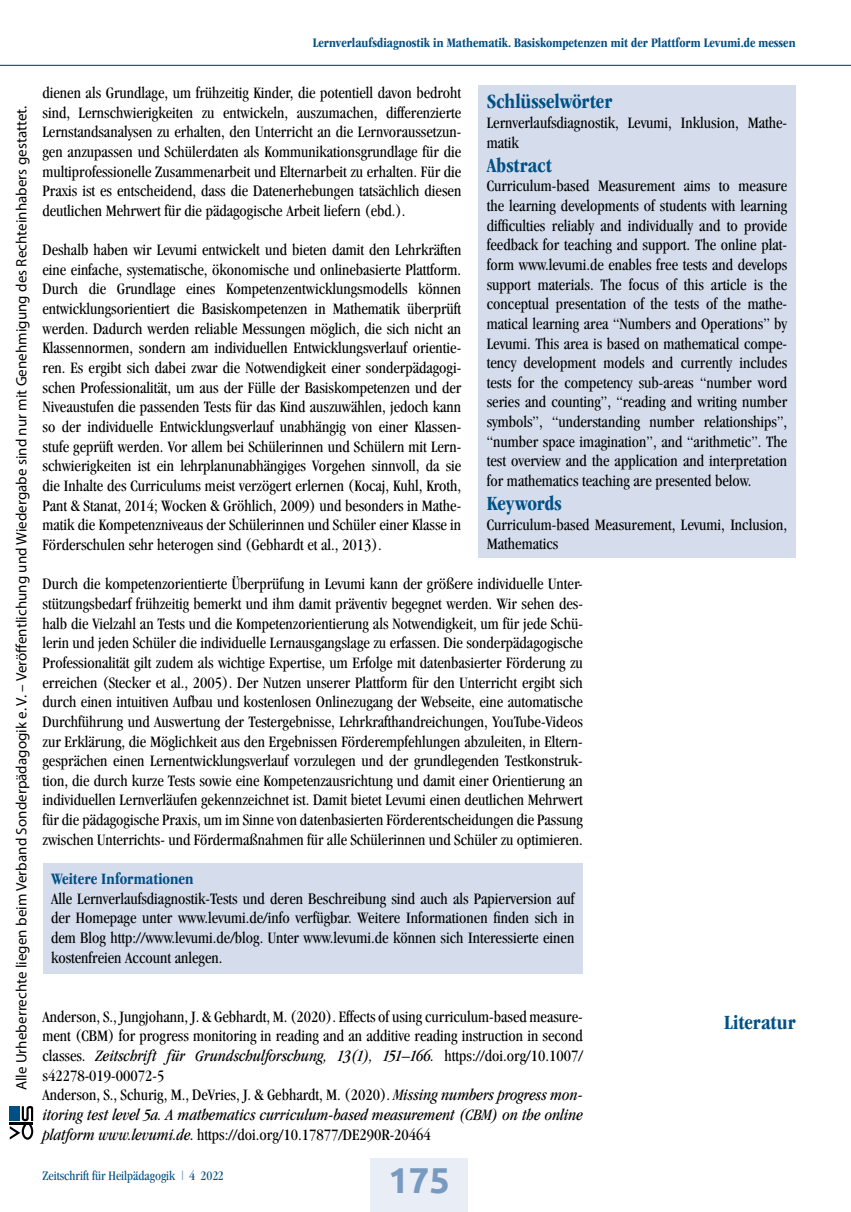
<style>
.page{position:relative;width:851px;height:1212px;background:#fff}
.page>*{position:absolute;margin:0;border:0;box-sizing:border-box;transform-origin:0 0}
.t1{font:700 36px "Ubuntu";color:#799ac0}
.t2{font:900 27px "Myriad Pro";color:#799ac0}
.t3{font:700 condensed 21px "ITC Garamond Std";color:#005086}
.t4{font:condensed 16.5px/19.6px "Garamond";color:#000;text-align:justify}
.t5{font:700 condensed 16.5px "ITC Garamond Std";color:#005086}
.t6{font:15px "Myriad Pro";letter-spacing:.005em;color:#000}
.t7{font:700 condensed 13.5px "ITC Garamond Std";color:#005086}
.t8{font:condensed 13.5px "Garamond";color:#005086}
.s1{font-style:italic}
.s2{color:#799ac0}
</style>
<div class="page">
<svg style="left:10px;top:1106px;width:23px;height:34px"></svg>
<div style="left:43px;top:863px;width:539px;height:111px;background:#d5ddec"></div>
<div style="left:370px;top:1158px;width:98px;height:54px;background:#e9edf5"></div>
<hr style="left:0;top:65px;width:850px;height:1px;background:#005086">
<div style="left:478px;top:85px;width:317px;height:473px;background:#d5ddec"></div>
<p class="t7" style="left:312px;top:35px;width:484px">Lernverlaufsdiagnostik in Mathematik. Basiskompetenzen mit der Plattform Levumi.de messen</p>
<p class="t6" style="left:12px;top:1090px;width:986px;rotate:-90deg">Alle Urheberrechte liegen beim Verband Sonderpädagogik e. V. – Veröffentlichung und Wiedergabe sind nur mit Genehmigung des Rechteinhabers gestattet.</p>
<p class="t4" style="left:42px;top:83px;width:420px">dienen als Grundlage, um frühzeitig Kinder, die potentiell davon bedroht sind, Lernschwierigkeiten zu entwickeln, auszumachen, differenzierte Lernstandsanalysen zu erhalten, den Unterricht an die Lernvoraussetzun&shy;gen anzupassen und Schülerdaten als Kommunikationsgrundlage für die multiprofessionelle Zusammenarbeit und Elternarbeit zu erhalten. Für die Praxis ist es entscheidend, dass die Datenerhebungen tatsächlich diesen deutlichen Mehrwert für die pädagogische Arbeit liefern (ebd.).</p>
<p class="t4" style="left:42px;top:240px;width:420px">Deshalb haben wir Levumi entwickelt und bieten damit den Lehrkräften eine einfache, systematische, ökonomische und onlinebasierte Plattform.<br>Durch die Grundlage eines Kompetenzentwicklungsmodells können entwicklungsorientiert die Basiskompetenzen in Mathematik überprüft werden. Dadurch werden reliable Messungen möglich, die sich nicht an Klassennormen, sondern am individuellen Entwicklungsverlauf orientie&shy;ren. Es ergibt sich dabei zwar die Notwendigkeit einer sonderpädagogi&shy;schen Professionalität, um aus der Fülle der Basiskompetenzen und der Niveaustufen die passenden Tests für das Kind auszuwählen, jedoch kann so der individuelle Entwicklungsverlauf unabhängig von einer Klassen&shy;stufe geprüft werden. Vor allem bei Schülerinnen und Schülern mit Lern&shy;schwierigkeiten ist ein lehrplanunabhängiges Vorgehen sinnvoll, da sie die Inhalte des Curriculums meist verzögert erlernen (Kocaj, Kuhl, Kroth, Pant &amp; Stanat, 2014; Wocken &amp; Gröhlich, 2009) und besonders in Mathe&shy;matik die Kompetenzniveaus der Schülerinnen und Schüler einer Klasse in Förderschulen sehr heterogen sind (Gebhardt et al., 2013).</p>
<p class="t4" style="left:42px;top:574px;width:542px">Durch die kompetenzorientierte Überprüfung in Levumi kann der größere individuelle Unter&shy;stützungsbedarf frühzeitig bemerkt und ihm damit präventiv begegnet werden. Wir sehen des&shy;halb die Vielzahl an Tests und die Kompetenzorientierung als Notwendigkeit, um für jede Schü&shy;lerin und jeden Schüler die individuelle Lernausgangslage zu erfassen. Die sonderpädagogische Professionalität gilt zudem als wichtige Expertise, um Erfolge mit datenbasierter Förderung zu erreichen (Stecker et al., 2005). Der Nutzen unserer Plattform für den Unterricht ergibt sich durch einen intuitiven Aufbau und kostenlosen Onlinezugang der Webseite, eine automatische Durchführung und Auswertung der Testergebnisse, Lehrkrafthandreichungen, YouTube-Videos zur Erklärung, die Möglichkeit aus den Ergebnissen Förderempfehlungen abzuleiten, in Eltern&shy;gesprächen einen Lernentwicklungsverlauf vorzulegen und der grundlegenden Testkonstruk&shy;tion, die durch kurze Tests sowie eine Kompetenzausrichtung und damit einer Orientierung an individuellen Lernverläufen gekennzeichnet ist. Damit bietet Levumi einen deutlichen Mehrwert für die pädagogische Praxis, um im Sinne von datenbasierten Förderentscheidungen die Passung zwischen Unterrichts- und Fördermaßnahmen für alle Schülerinnen und Schüler zu optimieren.</p>
<p class="t5" style="left:51px;top:869px;width:144px">Weitere Informationen</p>
<p class="t4" style="left:51px;top:888px;width:525px">Alle Lernverlaufsdiagnostik-Tests und deren Beschreibung sind auch als Papierversion auf der Homepage unter www.levumi.de/info verfügbar. Weitere Informationen finden sich in dem Blog http://www.levumi.de/blog. Unter www.levumi.de können sich Interessierte einen kostenfreien Account anlegen.</p>
<p class="t3" style="left:486px;top:90px;width:127px">Schlüsselwörter</p>
<p class="t4" style="left:486px;top:113px;width:301px">Lernverlaufsdiagnostik, Levumi, Inklusion, Mathe&shy;matik</p>
<p class="t3" style="left:486px;top:153px;width:67px">Abstract</p>
<p class="t4" style="left:486px;top:176px;width:302px">Curriculum-based Measurement aims to measure the learning developments of students with learning difficulties reliably and individually and to provide feedback for teaching and support. The online plat&shy;form www.levumi.de enables free tests and develops support materials. The focus of this article is the conceptual presentation of the tests of the mathe&shy;matical learning area “Numbers and Operations” by Levumi. This area is based on mathematical compe&shy;tency development models and currently includes tests for the competency sub-areas “number word series and counting”, “reading and writing number symbols”, “understanding number relationships”, “number space imagination”, and “arithmetic”. The test overview and the application and interpretation for mathematics teaching are presented below.</p>
<p class="t3" style="left:486px;top:492px;width:76px">Keywords</p>
<p class="t4" style="left:486px;top:514px;width:302px">Curriculum-based Measurement, Levumi, Inclusion,<br>Mathematics</p>
<p class="t4" style="left:42px;top:1006px;width:542px;text-align:left">Anderson, S., Jungjohann, J. &amp; Gebhardt, M. (2020). Effects of using curriculum-based measure&shy;ment (CBM) for progress monitoring in reading and an additive reading instruction in second classes. <span class="s1">Zeitschrift für Grundschulforschung, 13(1), 151–166.</span> https://doi.org/10.1007/ s42278-019-00072-5<br>Anderson, S., Schurig, M., DeVries, J. &amp; Gebhardt, M. (2020). <span class="s1">Missing numbers progress mon&shy;itoring test level 5a. A mathematics curriculum-based measurement (CBM) on the online platform www.levumi.de</span>. https://doi.org/10.17877/DE290R-20464</p>
<h2 class="t2" style="left:396px;top:1161px;width:48px">175</h2>
<p class="t8" style="left:43px;top:1168px;width:183px">Zeitschrift für Heilpädagogik <span class="s2">|</span> 4 2022</p>
<h1 class="t1" style="left:388px;top:1158px;width:63px">175</h1>
<p class="t3" style="left:724px;top:1010px;width:73px">Literatur</p>
</div>
